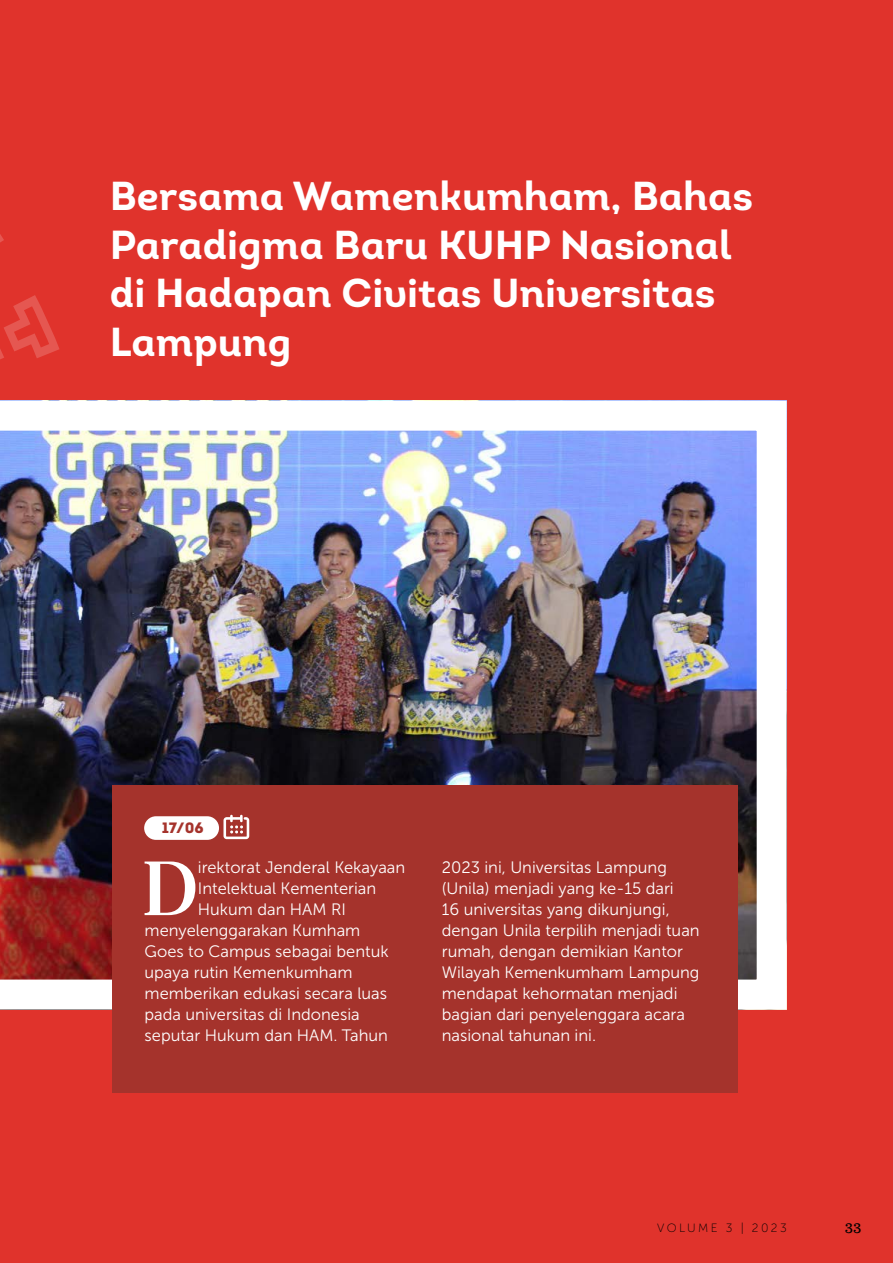
<style>
.page{position:relative;width:893px;height:1263px;background:#e0332c}
.page>*{position:absolute;margin:0;border:0;box-sizing:border-box;transform-origin:0 0}
.t1{font:76.35px "Voire";color:#fff}
.t2{font:40.5px/48.6px "Intro Bold Alt";color:#fff}
.t3{font:16.5px/21px "Museo Sans 300";color:#fff}
.t4{font:900 15px "Intro";color:#a5332c}
.t5{font:300 15px "Pulpo";color:#000}
.t6{font:12px "Museo Sans 100";letter-spacing:.2em;color:#000}
</style>
<div class="page">
<svg style="left:0;top:191px;width:4px;height:62px"></svg>
<svg style="left:0;top:295px;width:110px;height:106px;background:#e03832"></svg>
<img style="left:0;top:401px;width:787px;height:608px">
<div style="left:112px;top:785px;width:626px;height:308px;background:#a5332c"></div>
<div style="left:144px;top:816px;width:75px;height:24px;background:#fff;border-radius:12px"></div>
<svg style="left:223px;top:815px;width:26px;height:24px"></svg>
<h2 class="t2" style="left:110px;top:172px;width:645px">Bersama Wamenkumham, Bahas<br>Paradigma Baru KUHP Nasional di Hadapan Civitas Universitas<br>Lampung</h2>
<p class="t4" style="left:162px;top:818px;width:43px">17/06</p>
<h1 class="t1" style="left:142px;top:825px;width:57px">D</h1>
<p class="t3" style="left:198px;top:857px;width:209px">irektorat Jenderal Kekayaan</p>
<p class="t3" style="left:198px;top:878px;width:180px">Intelektual Kementerian</p>
<p class="t3" style="left:198px;top:899px;width:150px">Hukum dan HAM RI</p>
<p class="t3" style="left:145px;top:920px;width:217px">menyelenggarakan Kumham</p>
<p class="t3" style="left:145px;top:941px;width:246px">Goes to Campus sebagai bentuk</p>
<p class="t3" style="left:145px;top:962px;width:209px">upaya rutin Kemenkumham</p>
<p class="t3" style="left:145px;top:983px;width:244px">memberikan edukasi secara luas</p>
<p class="t3" style="left:145px;top:1004px;width:217px">pada universitas di Indonesia</p>
<p class="t3" style="left:145px;top:1025px;width:245px">seputar Hukum dan HAM. Tahun</p>
<p class="t3" style="left:442px;top:857px;width:259px">2023 ini, Universitas Lampung (Unila) menjadi yang ke-15 dari<br>16 universitas yang dikunjungi, dengan Unila terpilih menjadi tuan rumah, dengan demikian Kantor<br>Wilayah Kemenkumham Lampung mendapat kehormatan menjadi bagian dari penyelenggara acara nasional tahunan ini.</p>
<p class="t6" style="left:657px;top:1221px;width:131px">VOLUME 3 | 2023</p>
<p class="t5" style="left:845px;top:1219px;width:18px">33</p>
</div>
